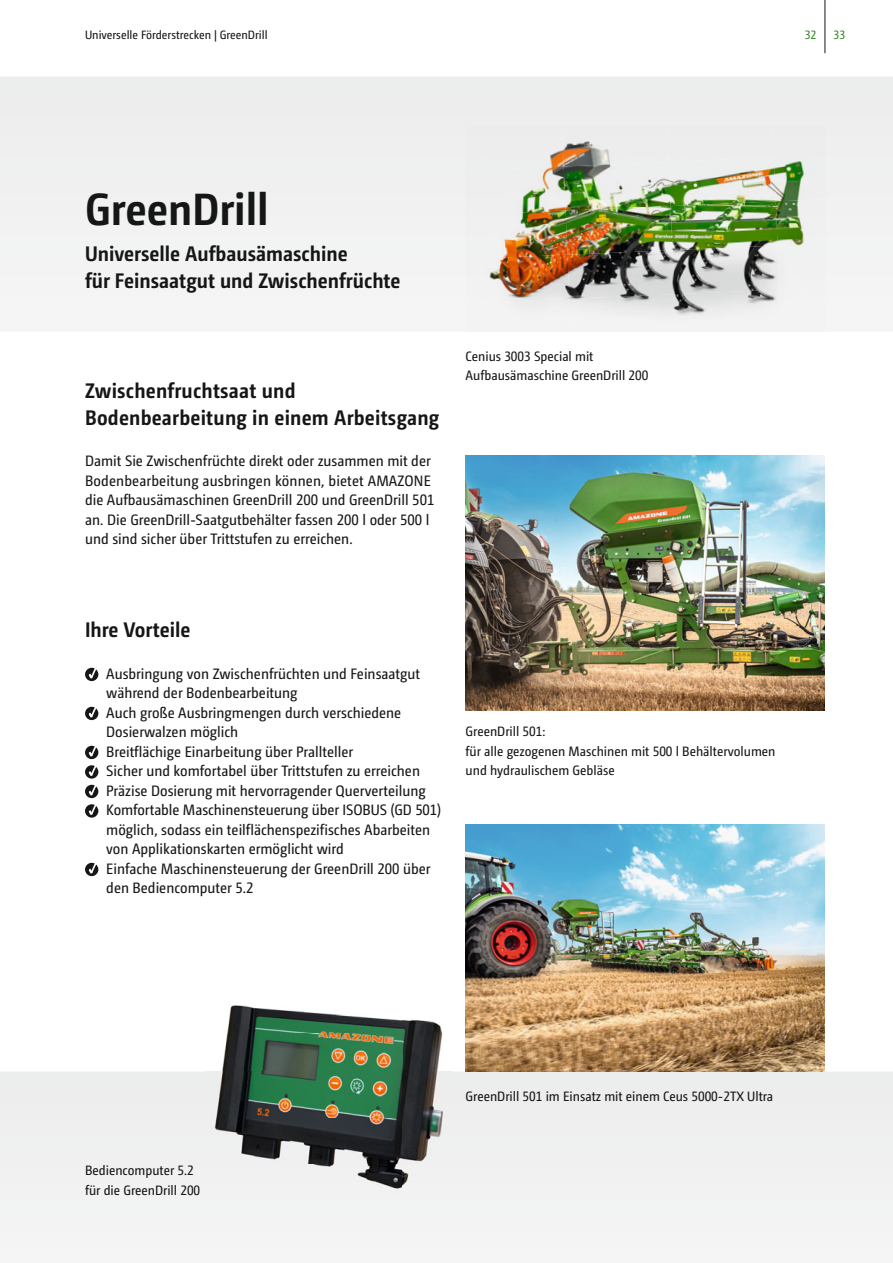
<style>
.page{position:relative;width:893px;height:1263px;background:#fff}
.page>*{position:absolute;margin:0;border:0;box-sizing:border-box;transform-origin:0 0}
.t1{font:700 45px "Camingo Dos Pro S Cd";color:#151616}
.t2{font:700 21px/27px "Camingo Dos Pro S Cd";color:#151616}
.t3{font:15px/19.5px "Camingo Dos Pro S Cd";color:#151616}
.t4{font:13.5px/19.5px "Camingo Dos Pro S Cd";color:#151616}
.t5{font:12px "Camingo Dos Pro S Cd";color:#151616}
.t6{font:12px "Camingo Dos Pro S Cd";color:#38832b}
</style>
<div class="page">
<div style="left:0;top:77px;width:893px;height:252px;background:#f0f0f0"></div>
<div style="left:0;top:1071px;width:893px;height:177px;background:#f0f0f0"></div>
<img style="left:206px;top:1005px;width:246px;height:206px">
<img style="left:466px;top:825px;width:359px;height:246px">
<img style="left:466px;top:455px;width:359px;height:255px">
<div style="left:466px;top:127px;width:96px;height:39px;background:#ededed"></div>
<img style="left:562px;top:127px;width:105px;height:39px">
<div style="left:667px;top:127px;width:105px;height:35px;background:#ededed"></div>
<img style="left:772px;top:127px;width:53px;height:72px">
<img style="left:466px;top:166px;width:98px;height:44px">
<img style="left:564px;top:162px;width:105px;height:48px">
<img style="left:669px;top:157px;width:107px;height:49px">
<img style="left:466px;top:210px;width:99px;height:45px">
<img style="left:565px;top:206px;width:105px;height:49px">
<img style="left:670px;top:201px;width:106px;height:49px">
<img style="left:776px;top:199px;width:49px;height:88px">
<img style="left:466px;top:255px;width:101px;height:44px">
<img style="left:567px;top:250px;width:105px;height:49px">
<img style="left:672px;top:245px;width:108px;height:49px">
<div style="left:466px;top:299px;width:103px;height:33px;background:#f3f3f3"></div>
<img style="left:569px;top:294px;width:105px;height:38px">
<img style="left:674px;top:289px;width:105px;height:43px">
<div style="left:779px;top:287px;width:46px;height:45px;background:#f3f3f3"></div>
<hr style="left:825px;top:0;width:1px;height:53px;background:#151616">
<svg style="left:85px;top:668px;width:13px;height:13px"></svg>
<svg style="left:85px;top:707px;width:13px;height:13px"></svg>
<svg style="left:85px;top:746px;width:13px;height:13px"></svg>
<svg style="left:85px;top:765px;width:13px;height:14px"></svg>
<svg style="left:85px;top:785px;width:13px;height:13px"></svg>
<svg style="left:85px;top:804px;width:13px;height:14px"></svg>
<svg style="left:85px;top:863px;width:13px;height:13px"></svg>
<p class="t5" style="left:85px;top:30px;width:184px">Universelle Förderstrecken | GreenDrill</p>
<p class="t6" style="left:805px;top:30px;width:13px">32</p>
<p class="t6" style="left:833px;top:30px;width:13px">33</p>
<h1 class="t1" style="left:85px;top:191px;width:185px">GreenDrill</h1>
<h2 class="t2" style="left:85px;top:242px;width:317px">Universelle Aufbausämaschine<br>für Feinsaatgut und Zwischenfrüchte</h2>
<h2 class="t2" style="left:85px;top:379px;width:356px">Zwischenfruchtsaat und<br>Bodenbearbeitung in einem Arbeitsgang</h2>
<p class="t3" style="left:85px;top:452px;width:351px">Damit Sie Zwischenfrüchte direkt oder zusammen mit der Bodenbearbeitung ausbringen können, bietet AMAZONE die Aufbausämaschinen GreenDrill 200 und GreenDrill 501 an. Die GreenDrill-Saatgutbehälter fassen 200 l oder 500 l und sind sicher über Trittstufen zu erreichen.</p>
<p class="t4" style="left:466px;top:347px;width:184px">Cenius 3003 Special mit<br>Aufbausämaschine GreenDrill 200</p>
<h2 class="t2" style="left:85px;top:617px;width:107px">Ihre Vorteile</h2>
<p class="t3" style="left:106px;top:665px;width:336px">Ausbringung von Zwischenfrüchten und Feinsaatgut während der Bodenbearbeitung<br>Auch große Ausbringmengen durch verschiedene Dosierwalzen möglich<br>Breitflächige Einarbeitung über Prallteller<br>Sicher und komfortabel über Trittstufen zu erreichen Präzise Dosierung mit hervorragender Querverteilung Komfortable Maschinensteuerung über ISOBUS (GD 501) möglich, sodass ein teilflächenspezifisches Abarbeiten von Applikationskarten ermöglicht wird<br>Einfache Maschinensteuerung der GreenDrill 200 über den Bediencomputer 5.2</p>
<p class="t4" style="left:466px;top:723px;width:311px">GreenDrill 501:<br>für alle gezogenen Maschinen mit 500 l Behältervolumen und hydraulischem Gebläse</p>
<p class="t4" style="left:85px;top:1161px;width:117px">Bediencomputer 5.2 für die GreenDrill 200</p>
<p class="t4" style="left:466px;top:1087px;width:309px">GreenDrill 501 im Einsatz mit einem Ceus 5000-2TX Ultra</p>
</div>
